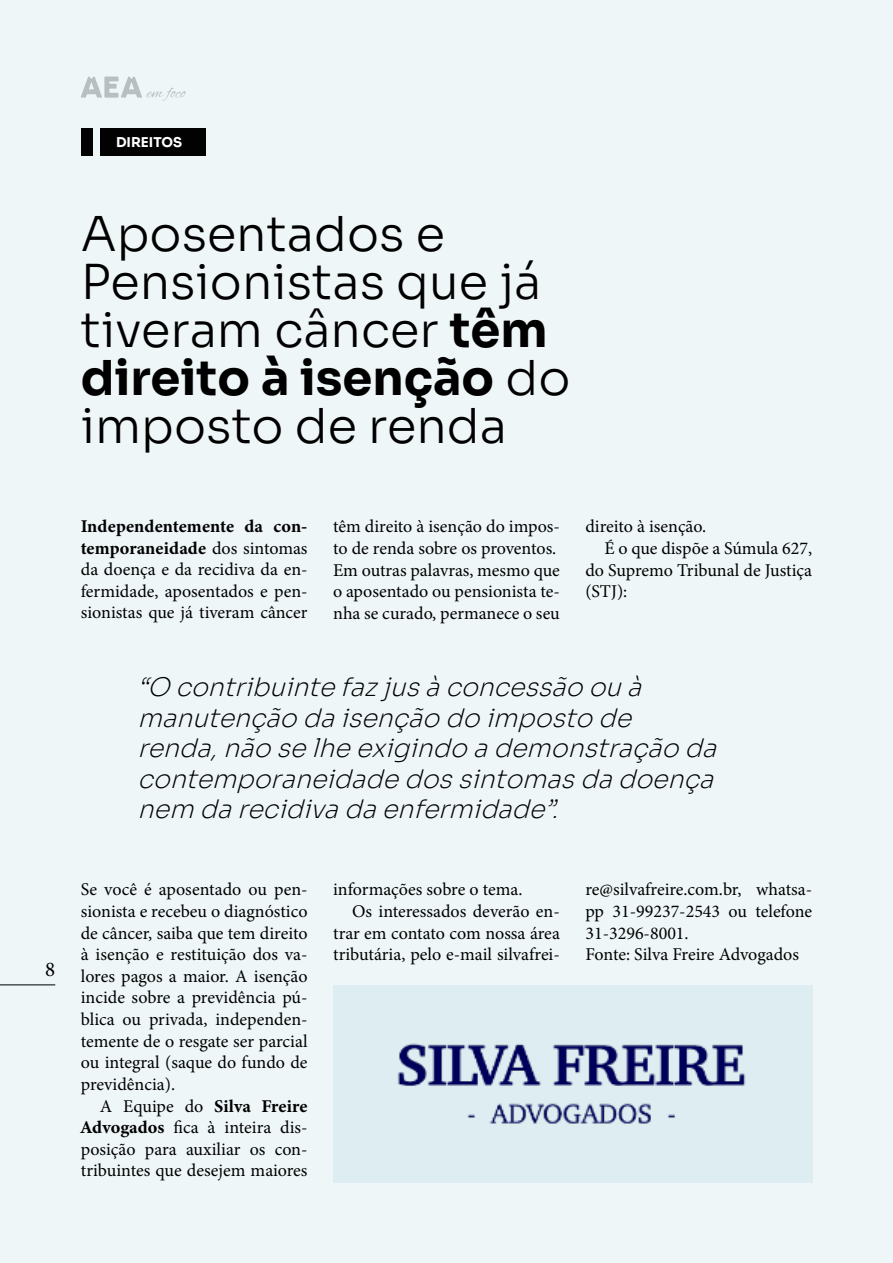
<style>
.page{position:relative;width:893px;height:1263px;background:#eef6f8}
.page>*{position:absolute;margin:0;border:0;box-sizing:border-box;transform-origin:0 0}
.t1{font:300 48px/48px "Sora";color:#000}
.t2{font:italic 200 25.5px/30.6px "Sora";color:#000}
.t3{font:21px "Minion Pro";color:#000}
.t4{font:18px/21.6px "Minion Pro";color:#000;text-align:justify}
.t5{font:18px/21.6px "Minion Variable Concept";letter-spacing:.005em;color:#000}
.t6{font:13.5px "Sora";color:#fff}
.s1{font-weight:400}
.s2{font-family:"Minion Pro"}
.s3{font-family:"Minion Variable Concept"}
</style>
<div class="page">
<div style="left:100px;top:128px;width:106px;height:27px;background:#020203"></div>
<div style="left:81px;top:128px;width:11px;height:27px;background:#020203"></div>
<img style="left:393px;top:1039px;width:360px;height:89px">
<p class="t6" style="left:116px;top:131px;width:68px">DIREITOS</p>
<h1 class="t1" style="left:81px;top:205px;width:491px">Aposentados e<br>Pensionistas que já tiveram câncer <span class="s1">têm direito à isenção</span> do imposto de renda</h1>
<p class="t3" style="left:45px;top:955px;width:12px">8</p>
<p class="t5" style="left:81px;top:515px;width:228px">Independentemente da con&shy;temporaneidade <span class="s2">dos sintomas</span></p>
<p class="t4" style="left:81px;top:559px;width:228px">da doença e da recidiva da en&shy;fermidade, aposentados e pen&shy;sionistas que já tiveram câncer</p>
<p class="t4" style="left:333px;top:516px;width:228px;text-align:left">têm direito à isenção do impos&shy;to de renda sobre os proventos.<br>Em outras palavras, mesmo que o aposentado ou pensionista te&shy;nha se curado, permanece o seu</p>
<p class="t4" style="left:585px;top:516px;width:122px">direito à isenção.</p>
<p class="t4" style="left:604px;top:537px;width:209px">É o que dispõe a Súmula 627,</p>
<p class="t4" style="left:585px;top:559px;width:228px">do Supremo Tribunal de Justiça</p>
<p class="t4" style="left:585px;top:581px;width:43px">(STJ):</p>
<h2 class="t2" style="left:137px;top:669px;width:590px">“O contribuintefazjusàconcessãoouà manutençãodaisençãodoimpostode renda,nãoselheexigindoademonstraçãoda contemporaneidadedossintomasdadoença nem darecidivadaenfermidade”.</h2>
<p class="t4" style="left:81px;top:879px;width:228px">Se você é aposentado ou pen&shy;sionista e recebeu o diagnóstico de câncer, saiba que tem direito à isenção e restituição dos va&shy;lores pagos a maior. A isenção incide sobre a previdência pú&shy;blica ou privada, independen&shy;temente de o resgate ser parcial ou integral (saque do fundo de previdência).</p>
<p class="t5" style="left:100px;top:1095px;width:209px"><span class="s2">A Equipe do</span> Silva Freire</p>
<p class="t4" style="left:81px;top:1117px;width:228px"><span class="s3">Advogados</span> fica à inteira dis&shy;posição para auxiliar os con&shy;tribuintes que desejem maiores</p>
<p class="t4" style="left:333px;top:879px;width:191px">informações sobre o tema.</p>
<p class="t4" style="left:352px;top:901px;width:209px">Os interessados deverão en-</p>
<p class="t4" style="left:333px;top:922px;width:228px">trar em contato com nossa área</p>
<p class="t4" style="left:333px;top:944px;width:228px">tributária, pelo e-mail silvafrei-</p>
<p class="t4" style="left:585px;top:879px;width:228px;text-align:left">re@silvafreire.com.br, whatsa&shy;pp 31-99237-2543 ou telefone<br>31-3296-8001.<br>Fonte: Silva Freire Advogados</p>
</div>
